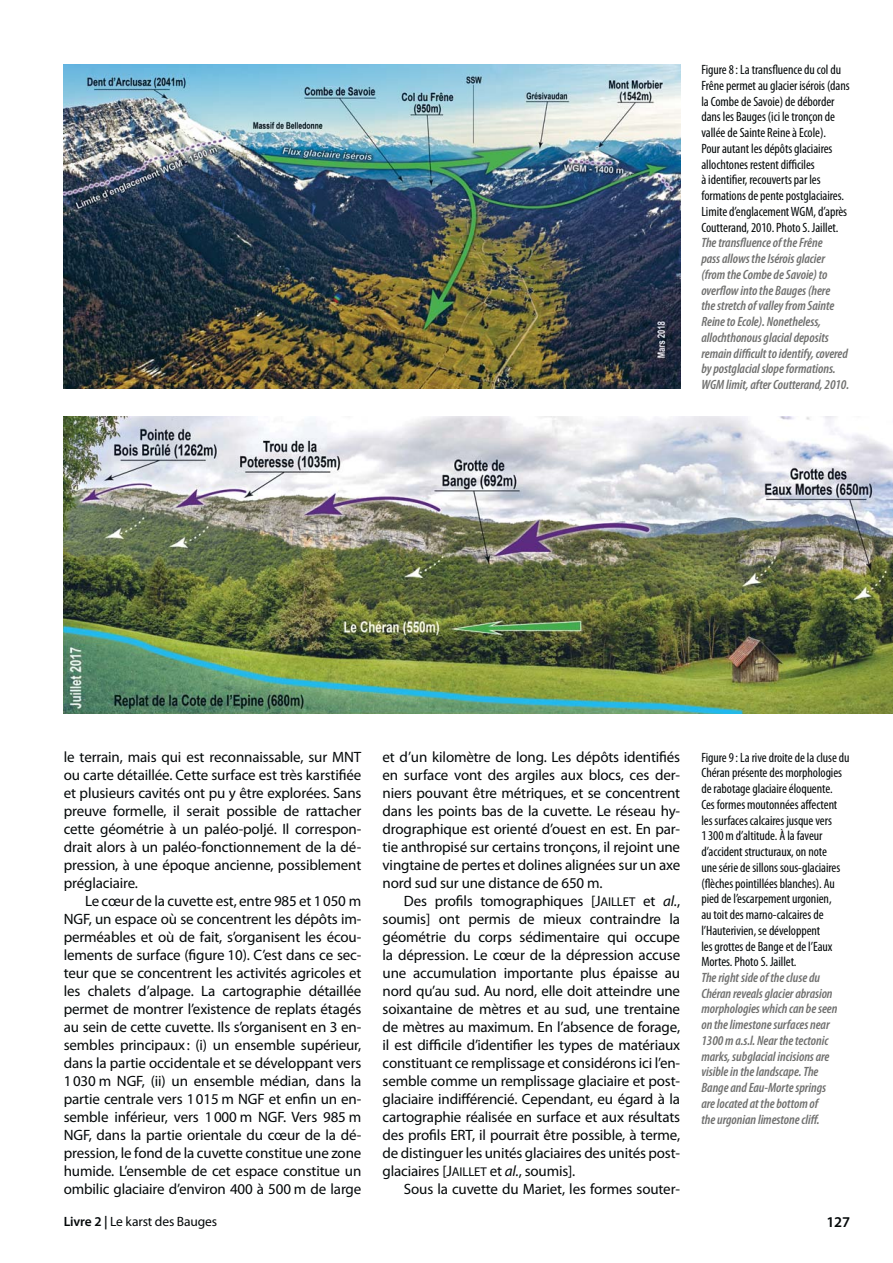
<style>
.page{position:relative;width:893px;height:1263px;background:#fff}
.page>*{position:absolute;margin:0;border:0;box-sizing:border-box;transform-origin:0 0}
.t1{font:15px/18px "Myriad Pro";letter-spacing:-.01em;color:#040809;text-align:justify}
.t2{font:600 15px "Myriad Pro";color:#040809}
.t3{font:condensed 13.5px/15.8px "Myriad Pro";letter-spacing:-.005em;color:#040809}
.t4{font:italic 600 condensed 13.5px/15.8px "Myriad Pro";letter-spacing:-.005em;color:#70706f}
.t5{font:13.5px "Myriad Pro";letter-spacing:-.01em;color:#040809}
.s1{font-family:"Myriad Pro Regular SC850"}
.s2{font-family:"Myriad Pro Regular SC850";font-size:12.75px}
.s3{font-style:italic}
.s4{font-weight:600}
</style>
<div class="page">
<img style="left:64px;top:64px;width:616px;height:324px">
<img style="left:64px;top:417px;width:829px;height:297px">
<p class="t3" style="left:701px;top:63px;width:150px">Figure 8 : La transfluence du col du Frêne permet au glacier isérois (dans la Combe de Savoie) de déborder dans les Bauges (ici le tronçon de vallée de Sainte Reine à Ecole).<br>Pour autant les dépôts glaciaires allochtones restent difficiles<br>à identifier, recouverts par les formations de pente postglaciaires.<br>Limite d’englacement WGM, d’après Coutterand, 2010. Photo S. Jaillet.</p>
<p class="t4" style="left:701px;top:236px;width:149px">The transfluence of the Frêne<br>pass allows the Isérois glacier (from the Combe de Savoie) to overflow into the Bauges (here<br>the stretch of valley from Sainte<br>Reine to Ecole). Nonetheless, allochthonous glacial deposits remain difficult to identify, covered by postglacial slope formations.<br>WGM limit, after Coutterand, 2010.</p>
<p class="t1" style="left:64px;top:749px;width:299px">le terrain, mais qui est reconnaissable, sur MNT ou carte détaillée. Cette surface est très karstifiée et plusieurs cavités ont pu y être explorées. Sans preuve formelle, il serait possible de rattacher cette géométrie à un paléo-poljé. Il correspon&shy;drait alors à un paléo-fonctionnement de la dé&shy;pression, à une époque ancienne, possiblement préglaciaire.</p>
<p class="t1" style="left:64px;top:893px;width:299px;text-indent:21px">Le cœur de la cuvette est, entre 985 et 1 050 m NGF, un espace où se concentrent les dépôts im&shy;perméables et où de fait, s’organisent les écou&shy;lements de surface (figure 10). C’est dans ce sec&shy;teur que se concentrent les activités agricoles et les chalets d’alpage. La cartographie détaillée permet de montrer l’existence de replats étagés au sein de cette cuvette. Ils s’organisent en 3 en&shy;sembles principaux : (i) un ensemble supérieur, dans la partie occidentale et se développant vers 1 030 m NGF, (ii) un ensemble médian, dans la partie centrale vers 1 015 m NGF et enfin un en&shy;semble inférieur, vers 1 000 m NGF. Vers 985 m NGF, dans la partie orientale du cœur de la dé&shy;pression, le fond de la cuvette constitue une zone humide. L’ensemble de cet espace constitue un ombilic glaciaire d’environ 400 à 500 m de large</p>
<p class="t1" style="left:383px;top:749px;width:299px">et d’un kilomètre de long. Les dépôts identifiés en surface vont des argiles aux blocs, ces der&shy;niers pouvant être métriques, et se concentrent dans les points bas de la cuvette. Le réseau hy&shy;drographique est orienté d’ouest en est. En par&shy;tie anthropisé sur certains tronçons, il rejoint une vingtaine de pertes et dolines alignées sur un axe nord sud sur une distance de 650 m.</p>
<p class="t1" style="left:383px;top:893px;width:299px;text-indent:21px">Des profils tomographiques [<span class="s1">J</span><span class="s2">AILLET</span> et <span class="s3">al.</span>, soumis] ont permis de mieux contraindre la géométrie du corps sédimentaire qui occupe la dépression. Le cœur de la dépression accuse une accumulation importante plus épaisse au nord qu’au sud. Au nord, elle doit atteindre une soixantaine de mètres et au sud, une trentaine de mètres au maximum. En l’absence de forage, il est difficile d’identifier les types de matériaux constituant ce remplissage et considérons ici l’en&shy;semble comme un remplissage glaciaire et post&shy;glaciaire indifférencié. Cependant, eu égard à la cartographie réalisée en surface et aux résultats des profils ERT, il pourrait être possible, à terme, de distinguer les unités glaciaires des unités post&shy;glaciaires [<span class="s1">J</span><span class="s2">AILLET</span> et <span class="s3">al.</span>, soumis].</p>
<p class="t1" style="left:404px;top:1181px;width:278px">Sous la cuvette du Mariet, les formes souter-</p>
<p class="t3" style="left:701px;top:750px;width:150px">Figure 9 : La rive droite de la cluse du Chéran présente des morphologies de rabotage glaciaire éloquente.<br>Ces formes moutonnées affectent les surfaces calcaires jusque vers<br>1 300 m d’altitude. À la faveur d’accident structuraux, on note<br>une série de sillons sous-glaciaires (flèches pointillées blanches). Au pied de l’escarpement urgonien,<br>au toit des marno-calcaires de l’Hauterivien, se développent<br>les grottes de Bange et de l’Eaux Mortes. Photo S. Jaillet.</p>
<p class="t4" style="left:701px;top:970px;width:138px">The right side of the cluse du<br>Chéran reveals glacier abrasion morphologies which can be seen on the limestone surfaces near<br>1300 m a.s.l. Near the tectonic marks, subglacial incisions are visible in the landscape. The<br>Bange and Eau-Morte springs are located at the bottom of<br>the urgonian limestone cliff.</p>
<p class="t5" style="left:64px;top:1216px;width:155px"><span class="s4">Livre 2 |</span> Le karst des Bauges</p>
<p class="t2" style="left:826px;top:1216px;width:25px">127</p>
</div>
